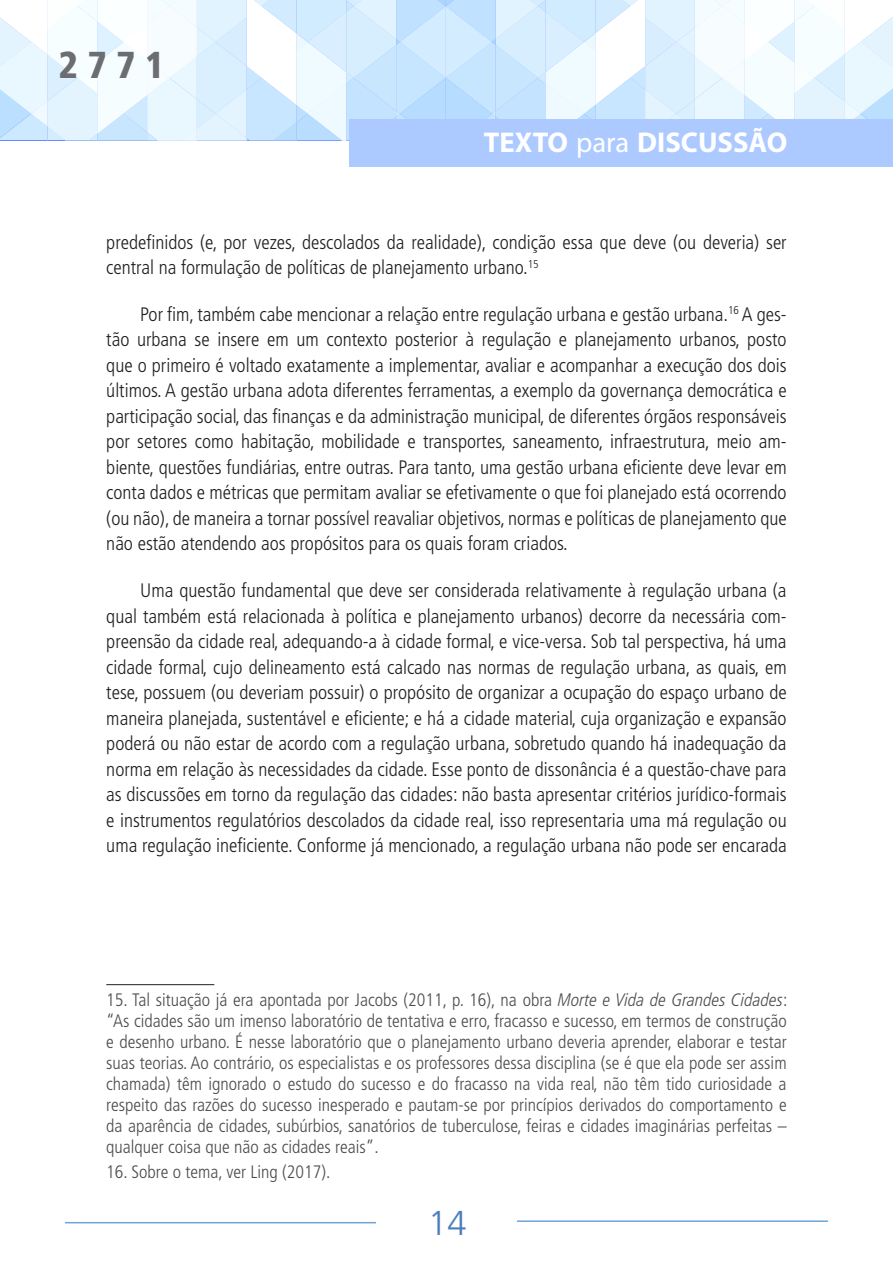
<style>
.page{position:relative;width:893px;height:1263px;background:#fff}
.page>*{position:absolute;margin:0;border:0;box-sizing:border-box;transform-origin:0 0}
.t1{font:900 condensed 37.5px "Frutiger LT Pro";color:#6c6d70}
.t2{font:300 34.5px "Frutiger LT Pro";color:#4b7cbe}
.t3{font:700 28.65px "Myriad Pro";color:#fff}
.texto_corrido{font:300 condensed 19.5px/25.5px "Frutiger LT Pro";color:#231f20;text-align:justify}
.nota_rodape{font:300 condensed 18px/21px "Frutiger LT Pro";color:#4b4c4d;text-align:justify}
.s1{font-weight:400}
.s2{font-style:italic}
</style>
<div class="page">
<svg style="left:0;top:0;width:893px;height:140px"></svg>
<div style="left:349px;top:119px;width:544px;height:48px;background:#accaff"></div>
<hr style="left:517px;top:1220px;width:311px;height:2px;background:#6fa5d9">
<hr style="left:65px;top:1222px;width:311px;height:1px;background:#6fa5d9">
<hr style="left:106px;top:984px;width:108px;height:1px;background:#231f20">
<h1 class="t1" style="left:58px;top:42px;width:108px">2771</h1>
<h3 class="t3" style="left:484px;top:124px;width:305px">TEXTO <span class="s1">para</span> DISCUSSÃO</h3>
<p class="texto_corrido" style="left:106px;top:229px;width:682px">predefinidos (e, por vezes, descolados da realidade), condição essa que deve (ou deveria) ser central na formulação de políticas de planejamento urbano.<sup>15</sup></p>
<p class="texto_corrido" style="left:106px;top:301px;width:682px;text-indent:34px">Por fim, também cabe mencionar a relação entre regulação urbana e gestão urbana.<sup>16</sup> A ges&shy;tão urbana se insere em um contexto posterior à regulação e planejamento urbanos, posto que o primeiro é voltado exatamente a implementar, avaliar e acompanhar a execução dos dois últimos. A gestão urbana adota diferentes ferramentas, a exemplo da governança democrática e participação social, das finanças e da administração municipal, de diferentes órgãos responsáveis por setores como habitação, mobilidade e transportes, saneamento, infraestrutura, meio am&shy;biente, questões fundiárias, entre outras. Para tanto, uma gestão urbana eficiente deve levar em conta dados e métricas que permitam avaliar se efetivamente o que foi planejado está ocorrendo (ou não), de maneira a tornar possível reavaliar objetivos, normas e políticas de planejamento que não estão atendendo aos propósitos para os quais foram criados.</p>
<p class="texto_corrido" style="left:106px;top:578px;width:682px;text-indent:34px">Uma questão fundamental que deve ser considerada relativamente à regulação urbana (a qual também está relacionada à política e planejamento urbanos) decorre da necessária com&shy;preensão da cidade real, adequando-a à cidade formal, e vice-versa. Sob tal perspectiva, há uma cidade formal, cujo delineamento está calcado nas normas de regulação urbana, as quais, em tese, possuem (ou deveriam possuir) o propósito de organizar a ocupação do espaço urbano de maneira planejada, sustentável e eficiente; e há a cidade material, cuja organização e expansão poderá ou não estar de acordo com a regulação urbana, sobretudo quando há inadequação da norma em relação às necessidades da cidade. Esse ponto de dissonância é a questão-chave para as discussões em torno da regulação das cidades: não basta apresentar critérios jurídico-formais e instrumentos regulatórios descolados da cidade real, isso representaria uma má regulação ou uma regulação ineficiente. Conforme já mencionado, a regulação urbana não pode ser encarada</p>
<p class="nota_rodape" style="left:106px;top:989px;width:682px">15. Tal situação já era apontada por Jacobs (2011, p. 16), na obra <span class="s2">Morte e Vida de Grandes Cidades</span>: “As cidades são um imenso laboratório de tentativa e erro, fracasso e sucesso, em termos de construção e desenho urbano. É nesse laboratório que o planejamento urbano deveria aprender, elaborar e testar suas teorias. Ao contrário, os especialistas e os professores dessa disciplina (se é que ela pode ser assim chamada) têm ignorado o estudo do sucesso e do fracasso na vida real, não têm tido curiosidade a respeito das razões do sucesso inesperado e pautam-se por princípios derivados do comportamento e da aparência de cidades, subúrbios, sanatórios de tuberculose, feiras e cidades imaginárias perfeitas – qualquer coisa que não as cidades reais”.</p>
<p class="nota_rodape" style="left:106px;top:1161px;width:226px">16. Sobre o tema, ver Ling (2017).</p>
<h2 class="t2" style="left:428px;top:1203px;width:40px">14</h2>
</div>
